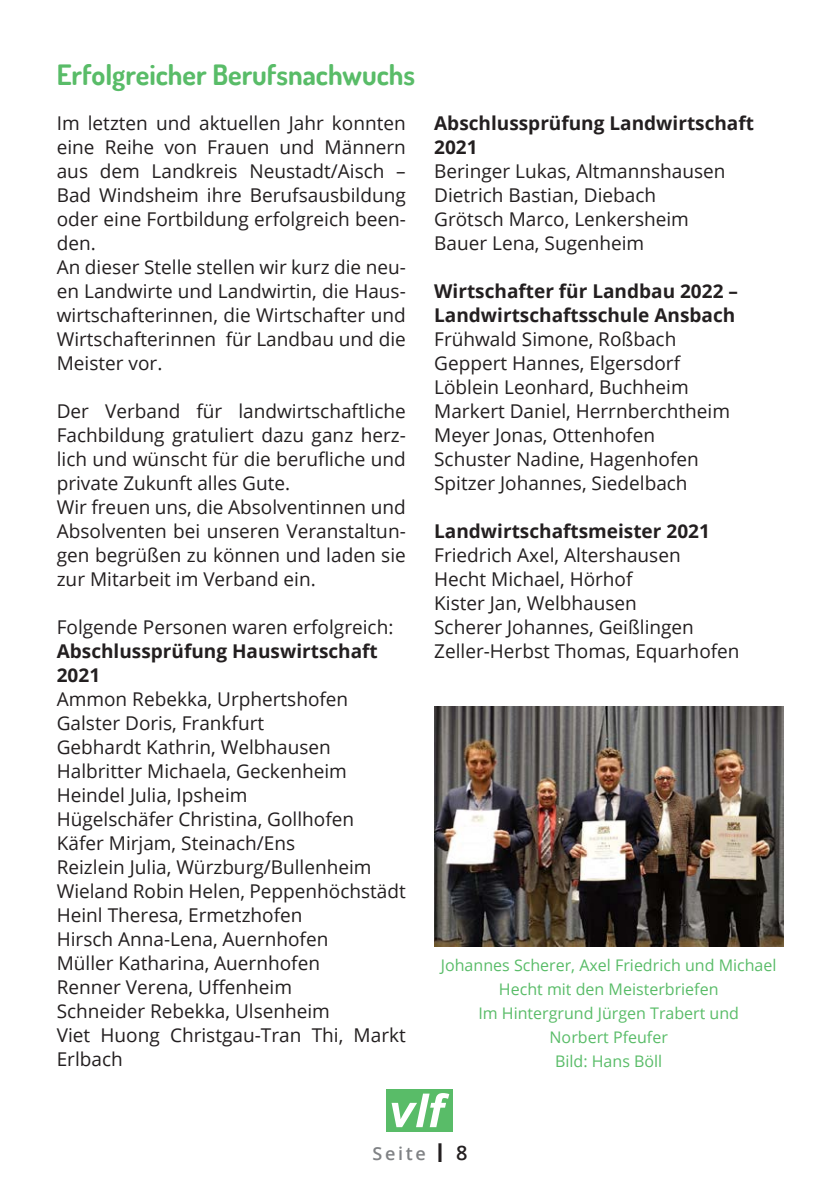
<style>
.page{position:relative;width:840px;height:1191px;background:#fff}
.page>*{position:absolute;margin:0;border:0;box-sizing:border-box;transform-origin:0 0}
.t1{font:700 28px "Dosis";color:#59bc68}
.t2{font:19px/24px "Open Sans";color:#231f20}
.t3{font:700 19px/24px "Open Sans";color:#231f20}
.t4{font:600 18px "Open Sans";letter-spacing:.15em;color:#808285}
.t5{font:16px/24px "Open Sans";color:#59bc68;text-align:center}
.s1{font-size:26px;color:#231f20}
.s2{font-size:20px;color:#231f20}
</style>
<div class="page">
<div style="left:386px;top:1089px;width:67px;height:42px;background:#59bc68"></div>
<svg style="left:391px;top:1093px;width:58px;height:34px"></svg>
<img style="left:434px;top:706px;width:348px;height:240px">
<h1 class="t1" style="left:57px;top:57px;width:360px">Erfolgreicher Berufsnachwuchs</h1>
<p class="t2" style="left:57px;top:111px;width:350px">Im letzten und aktuellen Jahr konnten eine Reihe von Frauen und Männern aus dem Landkreis Neustadt/Aisch – Bad Windsheim ihre Berufsausbildung oder eine Fortbildung erfolgreich been&shy;den.<br>An dieser Stelle stellen wir kurz die neu&shy;en Landwirte und Landwirtin, die Haus&shy;wirtschafterinnen, die Wirtschafter und Wirtschafterinnen für Landbau und die Meister vor.</p>
<p class="t2" style="left:57px;top:399px;width:350px">Der Verband für landwirtschaftliche Fachbildung gratuliert dazu ganz herz&shy;lich und wünscht für die berufliche und private Zukunft alles Gute.<br>Wir freuen uns, die Absolventinnen und Absolventen bei unseren Veranstaltun&shy;gen begrüßen zu können und laden sie zur Mitarbeit im Verband ein.</p>
<p class="t2" style="left:57px;top:615px;width:338px">Folgende Personen waren erfolgreich:</p>
<p class="t3" style="left:57px;top:639px;width:322px">Abschlussprüfung Hauswirtschaft<br>2021</p>
<p class="t2" style="left:57px;top:687px;width:350px">Ammon Rebekka, Urphertshofen<br>Galster Doris, Frankfurt<br>Gebhardt Kathrin, Welbhausen<br>Halbritter Michaela, Geckenheim<br>Heindel Julia, Ipsheim<br>Hügelschäfer Christina, Gollhofen<br>Käfer Mirjam, Steinach/Ens<br>Reizlein Julia, Würzburg/Bullenheim<br>Wieland Robin Helen, Peppenhöchstädt<br>Heinl Theresa, Ermetzhofen<br>Hirsch Anna-Lena, Auernhofen<br>Müller Katharina, Auernhofen<br>Renner Verena, Uffenheim<br>Schneider Rebekka, Ulsenheim<br>Viet Huong Christgau-Tran Thi, Markt<br>Erlbach</p>
<p class="t3" style="left:434px;top:111px;width:321px">Abschlussprüfung Landwirtschaft<br>2021</p>
<p class="t2" style="left:434px;top:159px;width:293px">Beringer Lukas, Altmannshausen<br>Dietrich Bastian, Diebach<br>Grötsch Marco, Lenkersheim<br>Bauer Lena, Sugenheim</p>
<p class="t3" style="left:434px;top:279px;width:305px">Wirtschafter für Landbau 2022 –<br>Landwirtschaftsschule Ansbach</p>
<p class="t2" style="left:434px;top:327px;width:297px">Frühwald Simone, Roßbach<br>Geppert Hannes, Elgersdorf<br>Löblein Leonhard, Buchheim<br>Markert Daniel, Herrnberchtheim<br>Meyer Jonas, Ottenhofen<br>Schuster Nadine, Hagenhofen<br>Spitzer Johannes, Siedelbach</p>
<p class="t3" style="left:434px;top:519px;width:277px">Landwirtschaftsmeister 2021</p>
<p class="t2" style="left:434px;top:543px;width:307px">Friedrich Axel, Altershausen<br>Hecht Michael, Hörhof<br>Kister Jan, Welbhausen<br>Scherer Johannes, Geißlingen<br>Zeller-Herbst Thomas, Equarhofen</p>
<p class="t5" style="left:440px;top:952px;width:337px">Johannes Scherer, Axel Friedrich und Michael<br>Hecht mit den Meisterbriefen<br>Im Hintergrund Jürgen Trabert und<br>Norbert Pfeufer<br>Bild: Hans Böll</p>
<p class="t4" style="left:372px;top:1140px;width:97px">Seite <span class="s1">I</span> <span class="s2">8</span></p>
</div>
